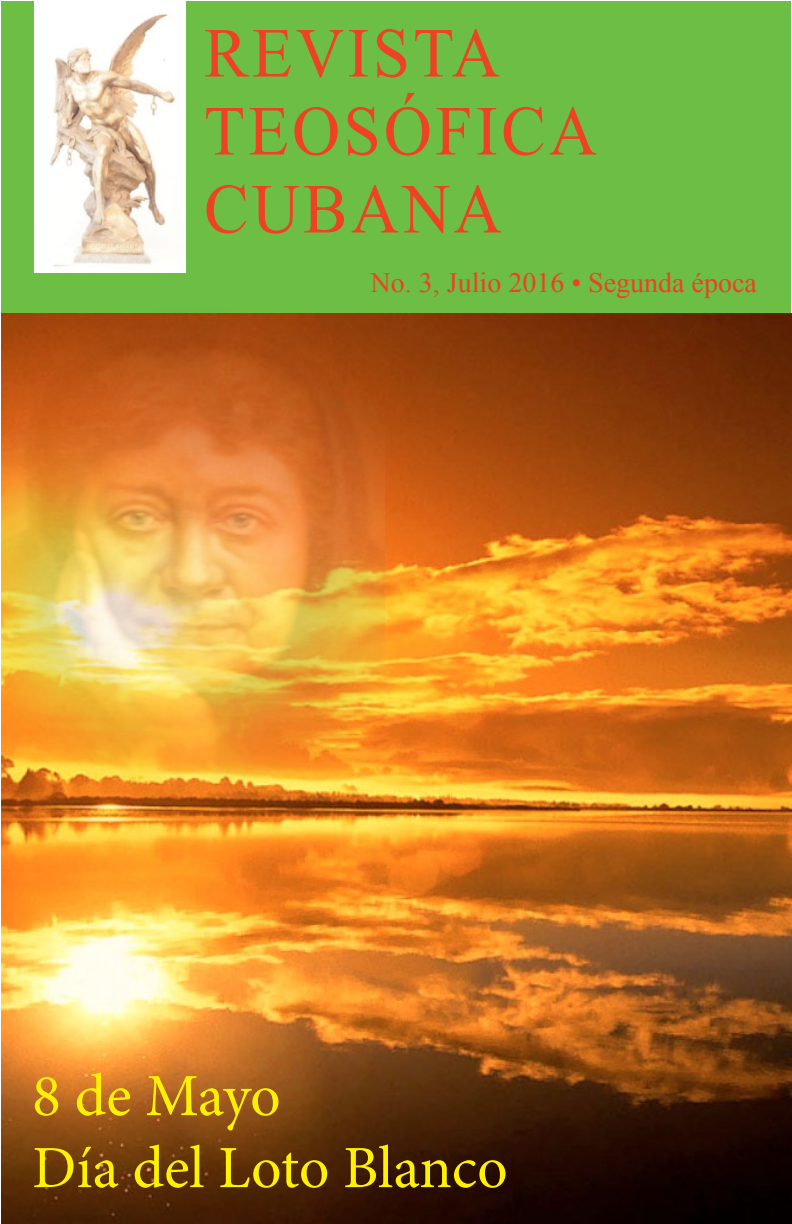
<style>
.page{position:relative;width:792px;height:1224px;background:#fff}
.page>*{position:absolute;margin:0;border:0;box-sizing:border-box;transform-origin:0 0}
.t1{font:70.2px/78px "Times New Roman";letter-spacing:.05em;color:#ef4123;scale:.95 1}
.t2{font:60px/72px "Minion Pro";letter-spacing:-.005em;color:#fff200}
.t3{font:28px "Times New Roman";color:#ef4123}
</style>
<div class="page">
<div style="left:1px;top:1px;width:790px;height:312px;background:#6cbe45"></div>
<img style="left:34px;top:1px;width:152px;height:272px">
<img style="left:1px;top:313px;width:791px;height:911px">
<img style="left:1px;top:313px;width:383px;height:489px">
<h1 class="t1" style="left:204px;top:13px;width:415px">REVISTA<br>TEOSÓFICA<br>CUBANA</h1>
<p class="t3" style="left:371px;top:264px;width:388px">No. 3, Julio 2016 • Segunda época</p>
<h2 class="t2" style="left:32px;top:1060px;width:477px">8 de Mayo<br>Día del Loto Blanco</h2>
</div>
